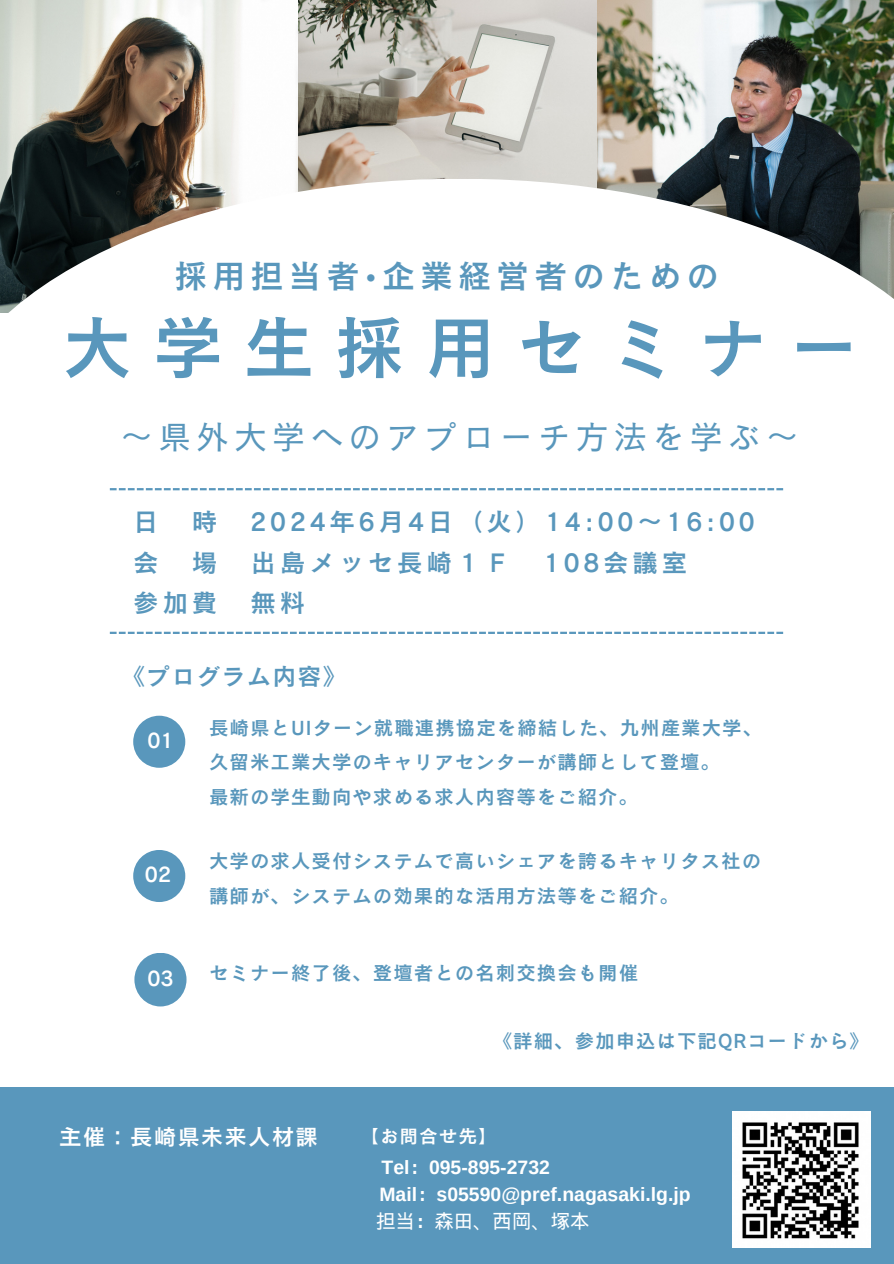
<style>
.page{position:relative;width:894px;height:1264px;background:#fff}
.page>*{position:absolute;margin:0;border:0;box-sizing:border-box;transform-origin:0 0}
.t1{font:69.75px "Canva Cezanne Pro N DB";letter-spacing:.3em;color:#5997bc}
.t2{font:33px "Canva Cezanne Pro N M";letter-spacing:.15em;color:#5997bc}
.t3{font:33px "Canva Cezanne Pro N DB";letter-spacing:.15em;color:#5997bc}
.t4{font:25.5px "Canva Cezanne Pro N DB";letter-spacing:.15em;color:#5997bc}
.t5{font:24px "Canva Cezanne Pro N DB";letter-spacing:.05em;color:#5997bc}
.t6{font:22.5px "Canva Cezanne Pro N DB";letter-spacing:.05em;color:#fff}
.t7{font:21px "Canva Cezanne Pro N DB";color:#fff}
.t8{font:19.5px/34.8px "Canva Cezanne Pro N DB";letter-spacing:.05em;color:#5997bc}
.t9{font:700 19.35px "Arimo";color:#fff}
.t10{font:19.35px "Wen Quan Yi Micro Hei";color:#fff}
.t11{font:18.75px "Canva Cezanne Pro N DB";letter-spacing:.05em;color:#fff}
.s1{font-family:"Wen Quan Yi Micro Hei";font-weight:400}
</style>
<div class="page">
<img style="left:596px;top:0;width:297px;height:179px">
<img style="left:298px;top:0;width:298px;height:179px">
<img style="left:0;top:0;width:297px;height:179px">
<div style="left:0;top:1086px;width:893px;height:177px;background:#5997bc"></div>
<svg style="left:0;top:179px;width:893px;height:455px"></svg>
<div style="left:133px;top:715px;width:52px;height:52px;background:#5997bc;border-radius:50%"></div>
<div style="left:133px;top:850px;width:52px;height:52px;background:#5997bc;border-radius:50%"></div>
<div style="left:134px;top:952px;width:52px;height:54px;background:#5997bc;border-radius:50%"></div>
<svg style="left:110px;top:488px;width:673px;height:2px"></svg>
<svg style="left:110px;top:631px;width:673px;height:3px"></svg>
<img style="left:732px;top:1111px;width:137px;height:136px">
<h1 class="t3" style="left:174px;top:259px;width:546px">採用担当者•企業経営者のための</h1>
<h2 class="t1" style="left:62px;top:311px;width:797px">大学生採用セミナー</h2>
<p class="t2" style="left:120px;top:420px;width:680px">〜県外大学へのアプローチ方法を学ぶ〜</p>
<p class="t4" style="left:133px;top:508px;width:18px">日</p>
<p class="t4" style="left:192px;top:508px;width:27px">時</p>
<p class="t4" style="left:250px;top:508px;width:505px">2024年6月 4日（火）14:00〜16:00</p>
<p class="t4" style="left:133px;top:549px;width:27px">会</p>
<p class="t4" style="left:192px;top:549px;width:27px">場</p>
<p class="t4" style="left:250px;top:549px;width:261px">出島メッセ長崎１Ｆ</p>
<p class="t4" style="left:543px;top:549px;width:145px">108会議室</p>
<p class="t4" style="left:133px;top:589px;width:86px">参加費</p>
<p class="t4" style="left:250px;top:589px;width:56px">無料</p>
<h3 class="t5" style="left:121px;top:664px;width:227px">《プログラム内容》</h3>
<h6 class="t7" style="left:147px;top:729px;width:28px">01</h6>
<p class="t7" style="left:145px;top:863px;width:28px">02</p>
<p class="t7" style="left:147px;top:967px;width:28px">03</p>
<p class="t8" style="left:209px;top:709px;width:554px">長崎県とUIターン就職連携協定を締結した、九州産業大学、久留米工業大学のキャリアセンターが講師として登壇。<br>最新の学生動向や求める求人内容等をご紹介。</p>
<p class="t8" style="left:209px;top:843px;width:553px">大学の求人受付システムで高いシェアを誇るキャリタス社の講師が、システムの効果的な活用方法等をご紹介。</p>
<p class="t8" style="left:209px;top:955px;width:430px">セミナー終了後、登壇者との名刺交換会も開催</p>
<p class="t8" style="left:492px;top:1022px;width:377px">《詳細、参加申込は下記QRコードから》</p>
<h4 class="t6" style="left:59px;top:1125px;width:260px">主催：長崎県未来人材課</h4>
<h6 class="t11" style="left:360px;top:1126px;width:138px">【お問合せ先】</h6>
<p class="t9" style="left:381px;top:1156px;width:170px">Tel<span class="s1">：</span>095-895-2732</p>
<p class="t9" style="left:379px;top:1183px;width:313px">Mail<span class="s1">：</span>s05590@pref.nagasaki.lg.jp</p>
<p class="t10" style="left:376px;top:1209px;width:215px">担当：森田、西岡、塚本</p>
</div>
